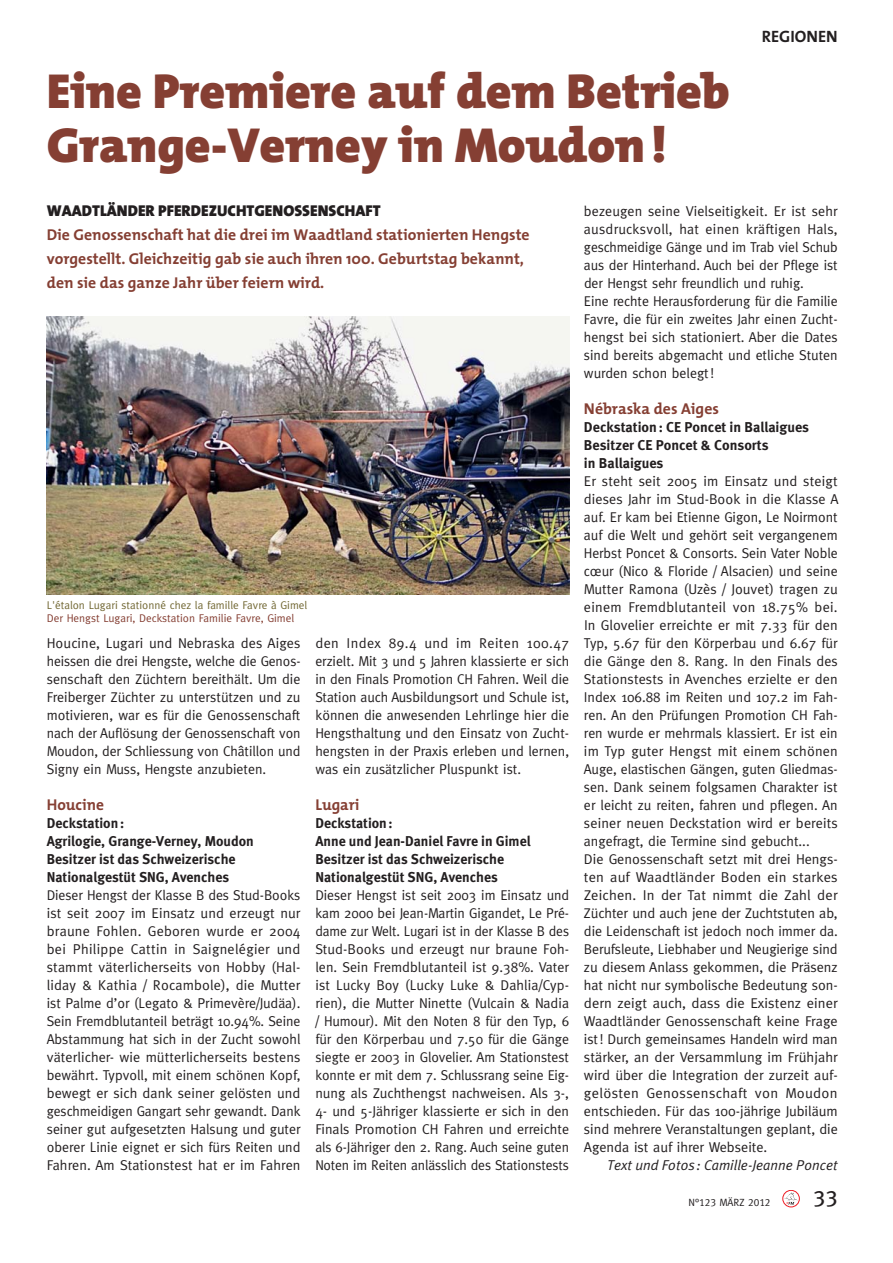
<style>
.page{position:relative;width:893px;height:1263px;background:#fff}
.page>*{position:absolute;margin:0;border:0;box-sizing:border-box;transform-origin:0 0}
.t1{font:900 49.5px/54px "The Mix";color:#853f33}
.t2{font:22.5px "Meta Plus Book Caps";color:#231f20}
.t3{font:16.5px "The Mix Bold Caps";color:#231f20}
.t4{font:700 15.75px/24px "The Mix";color:#853f33}
.t5{font:15.75px "The Mix Black Caps";color:#231f20}
.t6{font:14.25px/18px "Meta";color:#231f20;text-align:justify}
.t7{font:700 14.25px/18px "Meta";color:#231f20}
.t8{font:italic 14.25px "Meta Plus Normal";color:#231f20}
.t9{font:11.25px "Meta";color:#726834}
.t10{font:11.25px "Meta";color:#853f33}
.t11{font:10.5px "Meta Caps";color:#231f20}
</style>
<div class="page">
<div style="left:783px;top:1190px;width:16px;height:17px;border:1px solid #ed1c24;border-radius:50%"></div>
<svg style="left:784px;top:1192px;width:14px;height:13px"></svg>
<img style="left:47px;top:317px;width:522px;height:277px">
<h1 class="t1" style="left:47px;top:65px;width:684px">Eine Premiere auf dem Betrieb<br>Grange-Verney in Moudon !</h1>
<p class="t3" style="left:762px;top:27px;width:77px">REGIONEN</p>
<p class="t5" style="left:47px;top:201px;width:335px">WAADTLÄNDER PFERDEZUCHTGENOSSENSCHAFT</p>
<p class="t4" style="left:47px;top:223px;width:484px">Die Genossenschaft hat die drei im Waadtland stationierten Hengste vorgestellt. Gleichzeitig gab sie auch ihren 100. Geburtstag bekannt, den sie das ganze Jahr über feiern wird.</p>
<p class="t9" style="left:47px;top:601px;width:262px">L'étalon Lugari stationné chez la famille Favre à Gimel</p>
<p class="t10" style="left:47px;top:614px;width:249px">Der Hengst Lugari, Deckstation Familie Favre, Gimel</p>
<p class="t6" style="left:47px;top:636px;width:255px">Houcine, Lugari und Nebraska des Aiges heissen die drei Hengste, welche die Genos&shy;senschaft den Züchtern bereithält. Um die Freiberger Züchter zu unterstützen und zu motivieren, war es für die Genossenschaft nach der Auflösung der Genossenschaft von Moudon, der Schliessung von Châtillon und Signy ein Muss, Hengste anzubieten.</p>
<p class="t4" style="left:47px;top:793px;width:59px">Houcine</p>
<p class="t7" style="left:47px;top:816px;width:209px">Deckstation :<br>Agrilogie, Grange-Verney, Moudon<br>Besitzer ist das Schweizerische<br>Nationalgestüt SNG, Avenches</p>
<p class="t6" style="left:47px;top:888px;width:255px">Dieser Hengst der Klasse B des Stud-Books ist seit 2007 im Einsatz und erzeugt nur braune Fohlen. Geboren wurde er 2004 bei Philippe Cattin in Saignelégier und stammt väterlicherseits von Hobby (Hal&shy;liday &amp; Kathia / Rocambole), die Mutter ist Palme d’or (Legato &amp; Primevère/Judäa).<br>Sein Fremdblutanteil beträgt 10.94%. Seine Abstammung hat sich in der Zucht sowohl väterlicher- wie mütterlicherseits bestens bewährt. Typvoll, mit einem schönen Kopf, bewegt er sich dank seiner gelösten und geschmeidigen Gangart sehr gewandt. Dank seiner gut aufgesetzten Halsung und guter oberer Linie eignet er sich fürs Reiten und Fahren. Am Stationstest hat er im Fahren</p>
<p class="t6" style="left:315px;top:636px;width:255px">den Index 89.4 und im Reiten 100.47 erzielt. Mit 3 und 5 Jahren klassierte er sich in den Finals Promotion CH Fahren. Weil die Station auch Ausbildungsort und Schule ist, können die anwesenden Lehrlinge hier die Hengsthaltung und den Einsatz von Zucht&shy;hengsten in der Praxis erleben und lernen, was ein zusätzlicher Pluspunkt ist.</p>
<p class="t4" style="left:315px;top:793px;width:45px">Lugari</p>
<p class="t7" style="left:315px;top:816px;width:217px">Deckstation :<br>Anne und Jean-Daniel Favre in Gimel<br>Besitzer ist das Schweizerische<br>Nationalgestüt SNG, Avenches</p>
<p class="t6" style="left:315px;top:888px;width:255px">Dieser Hengst ist seit 2003 im Einsatz und kam 2000 bei Jean-Martin Gigandet, Le Pré&shy;dame zur Welt. Lugari ist in der Klasse B des Stud-Books und erzeugt nur braune Foh&shy;len. Sein Fremdblutanteil ist 9.38%. Vater ist Lucky Boy (Lucky Luke &amp; Dahlia/Cyp&shy;rien), die Mutter Ninette (Vulcain &amp; Nadia / Humour). Mit den Noten 8 für den Typ, 6 für den Körperbau und 7.50 für die Gänge siegte er 2003 in Glovelier. Am Stationstest konnte er mit dem 7. Schlussrang seine Eig&shy;nung als Zuchthengst nachweisen. Als 3-, 4- und 5-Jähriger klassierte er sich in den Finals Promotion CH Fahren und erreichte als 6-Jähriger den 2. Rang. Auch seine guten Noten im Reiten anlässlich des Stationstests</p>
<p class="t6" style="left:584px;top:204px;width:255px;text-align:left">bezeugen seine Vielseitigkeit. Er ist sehr ausdrucksvoll, hat einen kräftigen Hals, geschmeidige Gänge und im Trab viel Schub aus der Hinterhand. Auch bei der Pflege ist der Hengst sehr freundlich und ruhig.<br>Eine rechte Herausforderung für die Familie Favre, die für ein zweites Jahr einen Zucht&shy;hengst bei sich stationiert. Aber die Dates sind bereits abgemacht und etliche Stuten wurden schon belegt !</p>
<p class="t4" style="left:584px;top:397px;width:137px">Nébraska des Aiges</p>
<p class="t7" style="left:584px;top:420px;width:227px">Deckstation : CE Poncet in Ballaigues<br>Besitzer CE Poncet &amp; Consorts<br>in Ballaigues</p>
<p class="t6" style="left:584px;top:474px;width:256px;text-align:left">Er steht seit 2005 im Einsatz und steigt dieses Jahr im Stud-Book in die Klasse A auf. Er kam bei Etienne Gigon, Le Noirmont auf die Welt und gehört seit vergangenem Herbst Poncet &amp; Consorts. Sein Vater Noble cœur (Nico &amp; Floride / Alsacien) und seine Mutter Ramona (Uzès / Jouvet) tragen zu einem Fremdblutanteil von 18.75% bei.<br>In Glovelier erreichte er mit 7.33 für den Typ, 5.67 für den Körperbau und 6.67 für die Gänge den 8. Rang. In den Finals des Stationstests in Avenches erzielte er den Index 106.88 im Reiten und 107.2 im Fah&shy;ren. An den Prüfungen Promotion CH Fah&shy;ren wurde er mehrmals klassiert. Er ist ein im Typ guter Hengst mit einem schönen Auge, elastischen Gängen, guten Gliedmas&shy;sen. Dank seinem folgsamen Charakter ist er leicht zu reiten, fahren und pflegen. An seiner neuen Deckstation wird er bereits angefragt, die Termine sind gebucht...<br>Die Genossenschaft setzt mit drei Hengs&shy;ten auf Waadtländer Boden ein starkes Zeichen. In der Tat nimmt die Zahl der Züchter und auch jene der Zuchtstuten ab, die Leidenschaft ist jedoch noch immer da.<br>Berufsleute, Liebhaber und Neugierige sind zu diesem Anlass gekommen, die Präsenz hat nicht nur symbolische Bedeutung son&shy;dern zeigt auch, dass die Existenz einer Waadtländer Genossenschaft keine Frage ist ! Durch gemeinsames Handeln wird man stärker, an der Versammlung im Frühjahr wird über die Integration der zurzeit auf&shy;gelösten Genossenschaft von Moudon entschieden. Für das 100-jährige Jubiläum sind mehrere Veranstaltungen geplant, die Agenda ist auf ihrer Webseite.</p>
<p class="t8" style="left:607px;top:1158px;width:232px">Text und Fotos : Camille-Jeanne Poncet</p>
<p class="t11" style="left:688px;top:1199px;width:84px">N°123 MÄRZ 2012</p>
<h2 class="t2" style="left:814px;top:1185px;width:26px">33</h2>
</div>
